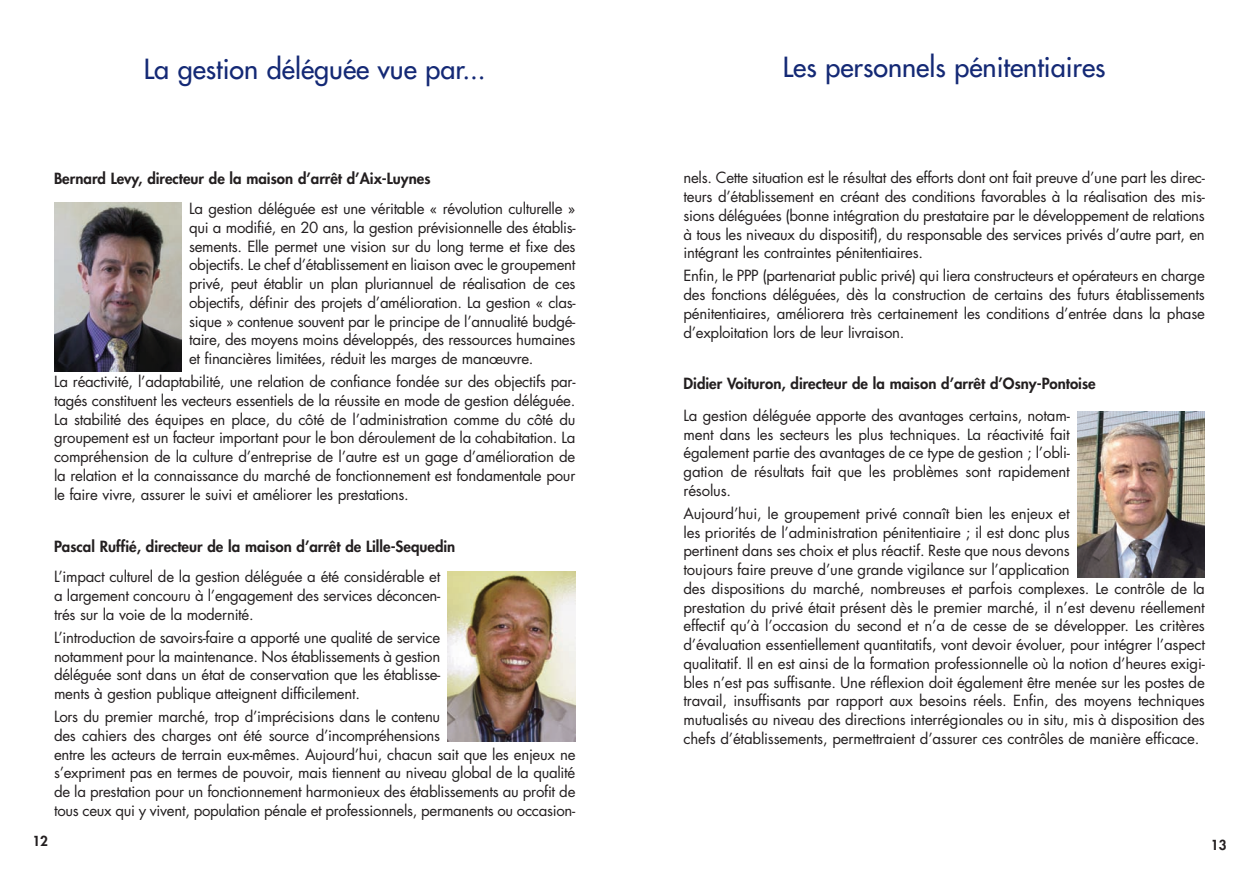
<style>
.page{position:relative;width:1259px;height:893px;background:#fff}
.page>*{position:absolute;margin:0;border:0;box-sizing:border-box;transform-origin:0 0}
.t1{font:27px "Futura";color:#142975}
.t2{font:15px/18.8px "Futura";letter-spacing:-.015em;color:#231f20;text-align:justify}
.t3{font:800 15px "Futura";color:#231f20}
.t4{font:800 13.5px "Futura";color:#231f20}
</style>
<div class="page">
<img style="left:54px;top:203px;width:128px;height:168px">
<img style="left:448px;top:571px;width:127px;height:170px">
<img style="left:1077px;top:411px;width:128px;height:166px">
<h1 class="t1" style="left:144px;top:55px;width:343px">La gestion déléguée vue par...</h1>
<h1 class="t1" style="left:783px;top:54px;width:324px">Les personnels pénitentiaires</h1>
<p class="t3" style="left:54px;top:172px;width:378px">Bernard Levy, directeur de la maison d’arrêt d’Aix-Luynes</p>
<p class="t2" style="left:189px;top:200px;width:388px">La gestion déléguée est une véritable « révolution culturelle » qui a modifié, en 20 ans, la gestion prévisionnelle des établis&shy;sements. Elle permet une vision sur du long terme et fixe des objectifs. Le chef d’établissement en liaison avec le groupement privé, peut établir un plan pluriannuel de réalisation de ces objectifs, définir des projets d’amélioration. La gestion « clas&shy;sique » contenue souvent par le principe de l’annualité budgé&shy;taire, des moyens moins développés, des ressources humaines et financières limitées, réduit les marges de manœuvre.</p>
<p class="t2" style="left:54px;top:373px;width:523px">La réactivité, l’adaptabilité, une relation de confiance fondée sur des objectifs par&shy;tagés constituent les vecteurs essentiels de la réussite en mode de gestion déléguée.<br>La stabilité des équipes en place, du côté de l’administration comme du côté du groupement est un facteur important pour le bon déroulement de la cohabitation. La compréhension de la culture d’entreprise de l’autre est un gage d’amélioration de la relation et la connaissance du marché de fonctionnement est fondamentale pour le faire vivre, assurer le suivi et améliorer les prestations.</p>
<p class="t3" style="left:54px;top:539px;width:403px">Pascal Ruffié, directeur de la maison d’arrêt de Lille-Sequedin</p>
<p class="t2" style="left:54px;top:569px;width:388px">L’impact culturel de la gestion déléguée a été considérable et a largement concouru à l’engagement des services déconcen&shy;trés sur la voie de la modernité.</p>
<p class="t2" style="left:54px;top:629px;width:388px">L’introduction de savoirs-faire a apporté une qualité de service notamment pour la maintenance. Nos établissements à gestion déléguée sont dans un état de conservation que les établisse&shy;ments à gestion publique atteignent difficilement.</p>
<p class="t2" style="left:54px;top:708px;width:523px;text-align:left">Lors du premier marché, trop d’imprécisions dans le contenu<br>des cahiers des charges ont été source d’incompréhensions<br>entre les acteurs de terrain eux-mêmes. Aujourd’hui, chacun sait que les enjeux ne s’expriment pas en termes de pouvoir, mais tiennent au niveau global de la qualité de la prestation pour un fonctionnement harmonieux des établissements au profit de tous ceux qui y vivent, population pénale et professionnels, permanents ou occasion-</p>
<p class="t4" style="left:32px;top:834px;width:17px">12</p>
<p class="t2" style="left:683px;top:170px;width:523px">nels. Cette situation est le résultat des efforts dont ont fait preuve d’une part les direc&shy;teurs d’établissement en créant des conditions favorables à la réalisation des mis&shy;sions déléguées (bonne intégration du prestataire par le développement de relations à tous les niveaux du dispositif), du responsable des services privés d’autre part, en intégrant les contraintes pénitentiaires.</p>
<p class="t2" style="left:683px;top:268px;width:523px">Enfin, le PPP (partenariat public privé) qui liera constructeurs et opérateurs en charge des fonctions déléguées, dès la construction de certains des futurs établissements pénitentiaires, améliorera très certainement les conditions d’entrée dans la phase d’exploitation lors de leur livraison.</p>
<p class="t3" style="left:683px;top:376px;width:414px">Didier Voituron, directeur de la maison d’arrêt d’Osny-Pontoise</p>
<p class="t2" style="left:683px;top:407px;width:388px">La gestion déléguée apporte des avantages certains, notam&shy;ment dans les secteurs les plus techniques. La réactivité fait également partie des avantages de ce type de gestion ; l’obli&shy;gation de résultats fait que les problèmes sont rapidement résolus.</p>
<p class="t2" style="left:683px;top:505px;width:523px;text-align:left">Aujourd’hui, le groupement privé connaît bien les enjeux et<br>les priorités de l’administration pénitentiaire ; il est donc plus<br>pertinent dans ses choix et plus réactif. Reste que nous devons<br>toujours faire preuve d’une grande vigilance sur l’application<br>des dispositions du marché, nombreuses et parfois complexes. Le contrôle de la prestation du privé était présent dès le premier marché, il n’est devenu réellement effectif qu’à l’occasion du second et n’a de cesse de se développer. Les critères d’évaluation essentiellement quantitatifs, vont devoir évoluer, pour intégrer l’aspect qualitatif. Il en est ainsi de la formation professionnelle où la notion d’heures exigi&shy;bles n’est pas suffisante. Une réflexion doit également être menée sur les postes de travail, insuffisants par rapport aux besoins réels. Enfin, des moyens techniques mutualisés au niveau des directions interrégionales ou in situ, mis à disposition des chefs d’établissements, permettraient d’assurer ces contrôles de manière efficace.</p>
<p class="t4" style="left:1211px;top:839px;width:17px">13</p>
</div>
